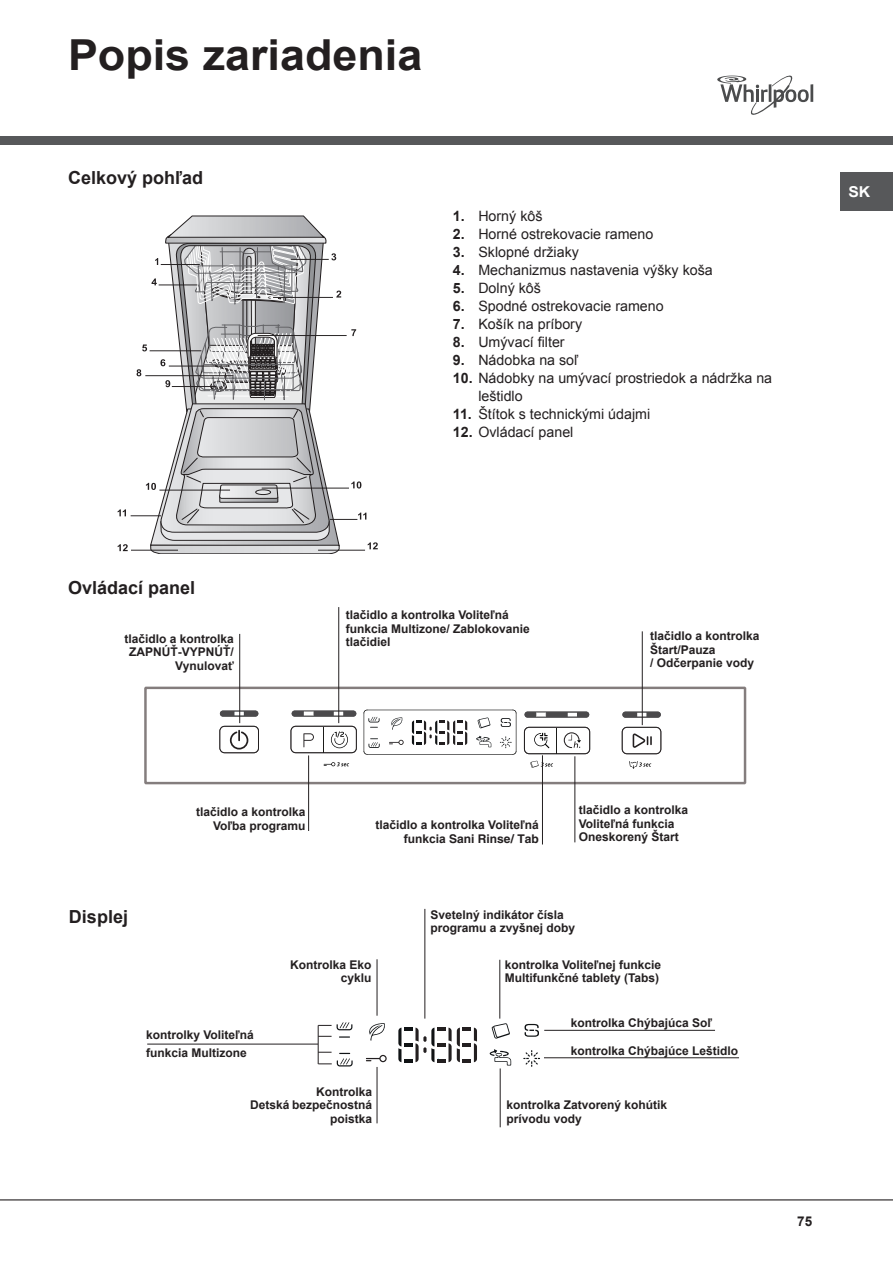
<style>
.page{position:relative;width:893px;height:1263px;background:#fff}
.page>*{position:absolute;margin:0;border:0;box-sizing:border-box;transform-origin:0 0}
.HEAD_1{font:700 42.75px "Arial";color:#231f20;scale:1.05 1}
.HEAD_2{font:700 18px "Arial";color:#231f20}
.t1{font:700 15px "Arial";color:#fff;scale:1.05 1}
.BODY_TEXT{font:14.25px/18px "Arial";color:#231f20}
.t2{font:700 13.5px "Arial";color:#231f20}
.BODY_TEXT-2{font:700 12px/13.5px "Arial";color:#231f20}
.s1{font-weight:700}
.s2{font-family:"Helvetica"}
</style>
<div class="page">
<hr style="left:0;top:1199px;width:893px;height:1px;background:#231f20">
<hr style="left:810px;top:84px;width:3px;height:18px;background:#4b4c4d">
<svg style="left:717px;top:76px;width:92px;height:39px"></svg>
<div style="left:0;top:136px;width:893px;height:9px;background:#57585a"></div>
<div style="left:841px;top:172px;width:52px;height:38px;background:#57585a"></div>
<hr style="left:131px;top:515px;width:30px;height:1px;background:#231f20">
<svg style="left:118px;top:509px;width:8px;height:7px"></svg>
<svg style="left:137px;top:215px;width:241px;height:339px"></svg>
<hr style="left:131px;top:550px;width:47px;height:1px;background:#231f20">
<svg style="left:118px;top:544px;width:10px;height:7px"></svg>
<svg style="left:366px;top:1055px;width:21px;height:7px"></svg>
<svg style="left:490px;top:1049px;width:21px;height:16px"></svg>
<svg style="left:339px;top:1036px;width:11px;height:2px"></svg>
<svg style="left:398px;top:1028px;width:79px;height:34px"></svg>
<svg style="left:369px;top:1023px;width:16px;height:17px"></svg>
<svg style="left:523px;top:1050px;width:17px;height:17px"></svg>
<svg style="left:524px;top:1024px;width:15px;height:13px"></svg>
<svg style="left:492px;top:1023px;width:18px;height:15px"></svg>
<hr style="left:318px;top:1025px;width:1px;height:39px;background:#231f20">
<svg style="left:318px;top:1022px;width:34px;height:8px"></svg>
<svg style="left:318px;top:1036px;width:14px;height:1px"></svg>
<svg style="left:318px;top:1052px;width:35px;height:14px"></svg>
<hr style="left:147px;top:1044px;width:171px;height:1px;background:#231f20">
<hr style="left:377px;top:959px;width:1px;height:57px;background:#231f20">
<hr style="left:377px;top:1067px;width:1px;height:56px;background:#231f20">
<hr style="left:425px;top:909px;width:1px;height:109px;background:#231f20">
<hr style="left:500px;top:960px;width:1px;height:58px;background:#231f20">
<hr style="left:544px;top:1030px;width:171px;height:1px;background:#231f20">
<hr style="left:544px;top:1057px;width:195px;height:1px;background:#231f20">
<hr style="left:500px;top:1068px;width:1px;height:59px;background:#231f20">
<div style="left:144px;top:687px;width:602px;height:97px;border:2px solid #847d7d"></div>
<svg style="left:629px;top:761px;width:22px;height:8px"></svg>
<svg style="left:324px;top:762px;width:25px;height:4px"></svg>
<svg style="left:530px;top:761px;width:23px;height:7px"></svg>
<svg style="left:292px;top:710px;width:64px;height:7px"></svg>
<div style="left:220px;top:710px;width:38px;height:7px;background:#4b4a4c;border-radius:3px"></div>
<div style="left:291px;top:726px;width:66px;height:27px;border:1px solid #231f20;border-radius:5px"></div>
<svg style="left:323px;top:727px;width:1px;height:25px"></svg>
<div style="left:220px;top:726px;width:39px;height:27px;border:1px solid #231f20;border-radius:5px"></div>
<svg style="left:234px;top:711px;width:10px;height:5px"></svg>
<svg style="left:304px;top:712px;width:10px;height:4px"></svg>
<svg style="left:334px;top:712px;width:9px;height:3px"></svg>
<div style="left:524px;top:711px;width:65px;height:7px;background:#4b4a4c;border-radius:3px"></div>
<div style="left:622px;top:712px;width:39px;height:6px;background:#4b4a4c;border-radius:3px"></div>
<div style="left:622px;top:727px;width:39px;height:27px;border:1px solid #231f20;border-radius:5px"></div>
<div style="left:524px;top:727px;width:66px;height:27px;border:1px solid #231f20;border-radius:5px"></div>
<svg style="left:556px;top:728px;width:1px;height:25px"></svg>
<div style="left:536px;top:712px;width:10px;height:5px;background:#9a9a9a"></div>
<svg style="left:536px;top:713px;width:10px;height:4px"></svg>
<svg style="left:568px;top:713px;width:9px;height:3px"></svg>
<svg style="left:534px;top:733px;width:15px;height:15px"></svg>
<svg style="left:564px;top:732px;width:17px;height:16px"></svg>
<svg style="left:633px;top:733px;width:19px;height:15px"></svg>
<svg style="left:331px;top:731px;width:17px;height:17px"></svg>
<svg style="left:303px;top:733px;width:11px;height:14px"></svg>
<svg style="left:230px;top:730px;width:18px;height:19px"></svg>
<svg style="left:364px;top:710px;width:153px;height:45px"></svg>
<svg style="left:637px;top:713px;width:9px;height:3px"></svg>
<hr style="left:239px;top:634px;width:1px;height:89px;background:#231f20">
<hr style="left:542px;top:755px;width:1px;height:89px;background:#231f20">
<hr style="left:308px;top:755px;width:1px;height:76px;background:#231f20">
<hr style="left:338px;top:607px;width:1px;height:116px;background:#231f20">
<hr style="left:575px;top:756px;width:1px;height:86px;background:#231f20">
<hr style="left:642px;top:631px;width:1px;height:94px;background:#231f20">
<p class="HEAD_1" style="left:68px;top:26px;width:339px">Popis zariadenia</p>
<p class="HEAD_2" style="left:68px;top:166px;width:136px">Celkový pohľad</p>
<p class="BODY_TEXT" style="left:453px;top:207px;width:91px"><span class="s1">1.</span> Horný kôš</p>
<p class="BODY_TEXT" style="left:453px;top:225px;width:202px"><span class="s1">2.</span> Horné ostrekovacie rameno</p>
<p class="BODY_TEXT" style="left:453px;top:243px;width:128px"><span class="s1">3.</span> Sklopné držiaky</p>
<p class="BODY_TEXT" style="left:453px;top:261px;width:261px"><span class="s1">4.</span> Mechanizmus nastavenia výšky koša</p>
<p class="BODY_TEXT" style="left:453px;top:279px;width:90px"><span class="s1">5.</span> Dolný kôš</p>
<p class="BODY_TEXT" style="left:453px;top:297px;width:212px"><span class="s1">6.</span> Spodné ostrekovacie rameno</p>
<p class="BODY_TEXT" style="left:453px;top:315px;width:131px"><span class="s1">7.</span> Košík na príbory</p>
<p class="BODY_TEXT" style="left:453px;top:333px;width:113px"><span class="s1">8.</span> Umývací filter</p>
<p class="BODY_TEXT" style="left:453px;top:351px;width:127px"><span class="s1">9.</span> Nádobka na soľ</p>
<p class="BODY_TEXT" style="left:478px;top:369px;width:295px;text-indent:-26px"><span class="s1">10.</span> Nádobky na umývací prostriedok a nádržka na leštidlo</p>
<p class="BODY_TEXT" style="left:453px;top:405px;width:199px"><span class="s1">11.</span> Štítok s technickými údajmi</p>
<p class="BODY_TEXT" style="left:453px;top:423px;width:122px"><span class="s1">12.</span> Ovládací panel</p>
<p class="t1" style="left:848px;top:181px;width:22px">SK</p>
<p class="HEAD_2" style="left:68px;top:575px;width:129px">Ovládací panel</p>
<p class="BODY_TEXT-2" style="left:125px;top:632px;width:111px;text-align:right">tlačidlo a kontrolka<br>ZAPNÚŤ-VYPNÚŤ/<br>Vynulovať</p>
<p class="BODY_TEXT-2" style="left:346px;top:609px;width:186px">tlačidlo a kontrolka Voliteľná funkcia Multizone/ Zablokovanie tlačidiel</p>
<p class="BODY_TEXT-2" style="left:650px;top:629px;width:111px">tlačidlo a kontrolka</p>
<p class="BODY_TEXT-2" style="left:650px;top:643px;width:67px">Štart/Pauza</p>
<p class="BODY_TEXT-2" style="left:650px;top:656px;width:106px">/ Odčerpanie vody</p>
<p class="BODY_TEXT-2" style="left:196px;top:806px;width:111px;text-align:right">tlačidlo a kontrolka<br>Voľba programu</p>
<p class="BODY_TEXT-2" style="left:376px;top:819px;width:165px;text-align:right">tlačidlo a kontrolka Voliteľná funkcia <span class="s2">Sani Rinse/ Tab</span></p>
<p class="BODY_TEXT-2" style="left:579px;top:803px;width:111px">tlačidlo a kontrolka<br>Voliteľná funkcia<br>Oneskorený Štart</p>
<p class="HEAD_2" style="left:69px;top:905px;width:61px">Displej</p>
<p class="BODY_TEXT-2" style="left:146px;top:1026px;width:109px;line-height:18px">kontrolky Voliteľná funkcia Multizone</p>
<p class="BODY_TEXT-2" style="left:290px;top:958px;width:83px;text-align:right">Kontrolka Eko cyklu</p>
<p class="BODY_TEXT-2" style="left:316px;top:1085px;width:58px">Kontrolka</p>
<p class="BODY_TEXT-2" style="left:250px;top:1099px;width:123px;text-align:right">Detská bezpečnostná poistka</p>
<p class="BODY_TEXT-2" style="left:430px;top:908px;width:146px">Svetelný indikátor čísla programu a zvyšnej doby</p>
<p class="BODY_TEXT-2" style="left:505px;top:958px;width:158px">kontrolka Voliteľnej funkcie<br>Multifunkčné tablety (Tabs)</p>
<p class="BODY_TEXT-2" style="left:571px;top:1017px;width:143px">kontrolka Chýbajúca Soľ</p>
<p class="BODY_TEXT-2" style="left:571px;top:1044px;width:169px">kontrolka Chýbajúce Leštidlo</p>
<p class="BODY_TEXT-2" style="left:506px;top:1098px;width:162px">kontrolka Zatvorený kohútik prívodu vody</p>
<p class="t2" style="left:797px;top:1213px;width:17px">75</p>
</div>
